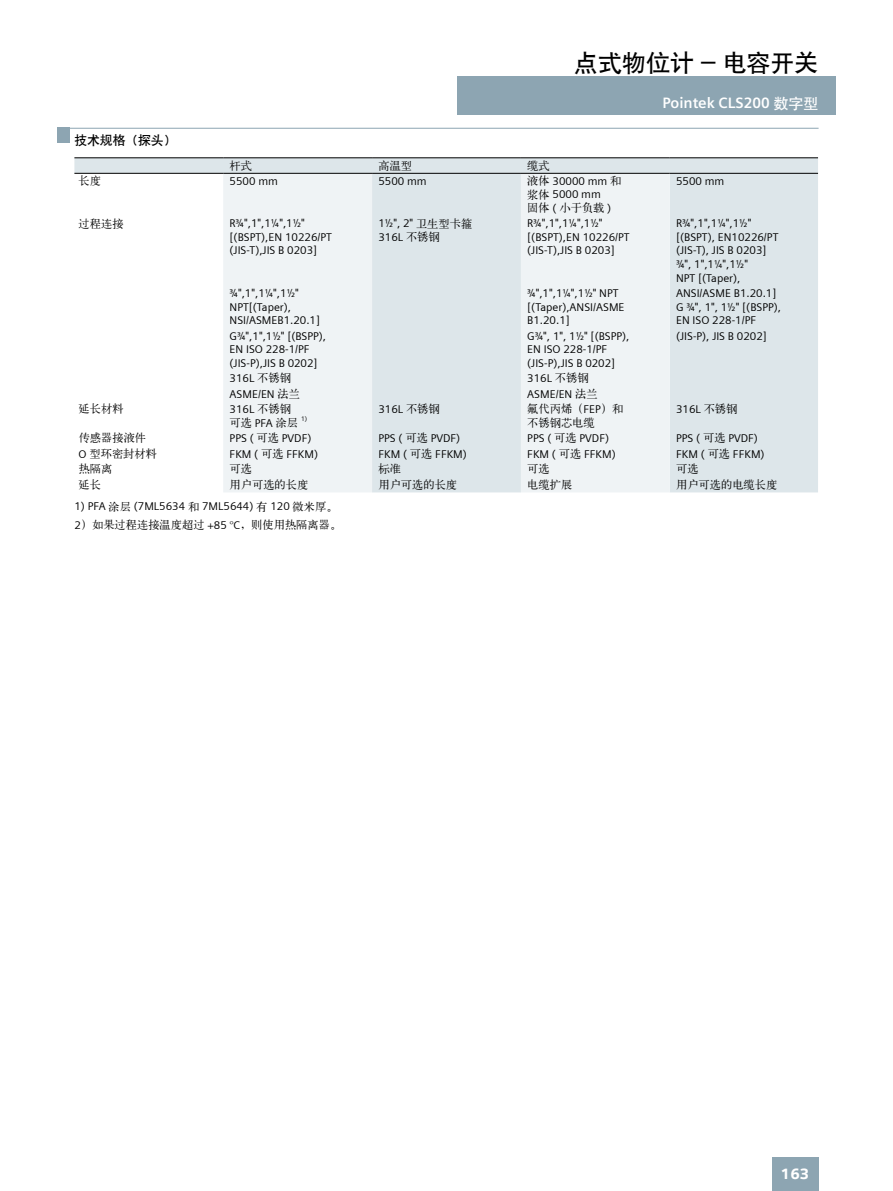
<style>
.page{position:relative;width:893px;height:1191px;background:#fff}
.page>*{position:absolute;margin:0;border:0;box-sizing:border-box;transform-origin:0 0}
.t1{font:24px "H Yb 1 gs G Bpc EUC H";color:#000}
.t2{font:700 15px "Siemens Sans";color:#fff}
.t3{font:900 15px "Siemens Sans";color:#fff}
.t4{font:12.75px "H Yb 1 gs G Bpc EUC H";color:#000}
.t5{font:11.25px/13.5px "Siemens Sans";color:#000}
.t6{font:11.25px/13.5px "H Ya 1 gj";color:#000}
.s1{font-family:"H Ya 1 gj"}
.s2{font-family:"Siemens Sans"}
.s3{font-family:"H Yb 1 gs G Bpc EUC H";font-weight:400}
</style>
<div class="page">
<div style="left:457px;top:77px;width:379px;height:38px;background:#8da5b2"></div>
<div style="left:772px;top:1157px;width:47px;height:34px;background:#8da5b2"></div>
<svg style="left:74px;top:158px;width:744px;height:334px;fill:#dde6ea"></svg>
<svg style="left:223px;top:174px;width:447px;height:318px;fill:#eff3f5"></svg>
<hr style="left:74px;top:157px;width:149px;height:1px;background:#000">
<hr style="left:223px;top:157px;width:149px;height:1px;background:#000">
<hr style="left:372px;top:157px;width:149px;height:1px;background:#000">
<hr style="left:521px;top:157px;width:149px;height:1px;background:#000">
<hr style="left:670px;top:157px;width:148px;height:1px;background:#000">
<hr style="left:74px;top:173px;width:149px;height:1px;background:#000">
<hr style="left:223px;top:173px;width:149px;height:1px;background:#000">
<hr style="left:372px;top:173px;width:149px;height:1px;background:#000">
<hr style="left:521px;top:173px;width:149px;height:1px;background:#000">
<hr style="left:670px;top:173px;width:148px;height:1px;background:#000">
<hr style="left:57px;top:128px;width:762px;height:1px;background:#8da5b2">
<div style="left:57px;top:128px;width:13px;height:15px;background:#8da5b2"></div>
<h1 class="t1" style="left:574px;top:51px;width:246px">点式物位计 - 电容开关</h1>
<p class="t4" style="left:74px;top:134px;width:103px">技术规格（探头）</p>
<p class="t6" style="left:230px;top:159px;width:24px">杆式</p>
<p class="t6" style="left:378px;top:159px;width:35px">高温型</p>
<p class="t6" style="left:527px;top:159px;width:24px">缆式</p>
<p class="t6" style="left:79px;top:174px;width:24px">长度</p>
<p class="t5" style="left:230px;top:174px;width:50px">5500 mm</p>
<p class="t5" style="left:378px;top:174px;width:50px">5500 mm</p>
<p class="t5" style="left:527px;top:174px;width:96px"><span class="s1">液体</span> 30000 mm <span class="s1">和浆体</span> 5000 mm</p>
<p class="t6" style="left:527px;top:201px;width:86px">固体 <span class="s2">(</span> 小于负载 <span class="s2">)</span></p>
<h2 class="t2" style="left:662px;top:95px;width:158px">Pointek CLS200 <span class="s3">数字型</span></h2>
<p class="t5" style="left:676px;top:174px;width:50px">5500 mm</p>
<p class="t6" style="left:79px;top:217px;width:46px">过程连接</p>
<p class="t5" style="left:230px;top:217px;width:104px">R¾",1",1¼",1½" [(BSPT),EN 10226/PT (JIS-T),JIS B 0203]</p>
<p class="t5" style="left:378px;top:217px;width:95px">1½", 2" <span class="s1">卫生型卡箍<br></span>316L <span class="s1">不锈钢</span></p>
<p class="t5" style="left:527px;top:217px;width:104px">R¾",1",1¼",1½" [(BSPT),EN 10226/PT (JIS-T),JIS B 0203]</p>
<p class="t5" style="left:676px;top:217px;width:104px">R¾",1",1¼",1½" [(BSPT), EN10226/PT (JIS-T), JIS B 0203] ¾", 1",1¼",1½"<br>NPT [(Taper),</p>
<p class="t5" style="left:230px;top:286px;width:92px">¾",1",1¼",1½"<br>NPT[(Taper),<br>NSI/ASMEB1.20.1]</p>
<p class="t5" style="left:527px;top:286px;width:99px">¾",1",1¼",1½" NPT [(Taper),ANSI/ASME<br>B1.20.1]</p>
<p class="t5" style="left:676px;top:286px;width:107px">ANSI/ASME B1.20.1]<br>G ¾", 1", 1½" [(BSPP),<br>EN ISO 228-1/PF</p>
<p class="t5" style="left:230px;top:329px;width:98px">G¾",1",1½" [(BSPP),<br>EN ISO 228-1/PF (JIS-P),JIS B 0202]</p>
<p class="t5" style="left:527px;top:329px;width:104px">G¾", 1", 1½" [(BSPP),<br>EN ISO 228-1/PF (JIS-P),JIS B 0202]</p>
<p class="t5" style="left:676px;top:329px;width:92px">(JIS-P), JIS B 0202]</p>
<p class="t5" style="left:230px;top:371px;width:63px">316L <span class="s1">不锈钢</span></p>
<p class="t5" style="left:527px;top:371px;width:63px">316L <span class="s1">不锈钢</span></p>
<p class="t5" style="left:230px;top:387px;width:72px">ASME/EN <span class="s1">法兰</span></p>
<p class="t5" style="left:527px;top:387px;width:72px">ASME/EN <span class="s1">法兰</span></p>
<p class="t6" style="left:79px;top:402px;width:46px">延长材料</p>
<p class="t5" style="left:230px;top:402px;width:63px">316L <span class="s1">不锈钢</span></p>
<p class="t6" style="left:230px;top:416px;width:79px">可选 <span class="s2">PFA</span> 涂层 <sup>1)</sup></p>
<p class="t5" style="left:378px;top:402px;width:63px">316L <span class="s1">不锈钢</span></p>
<p class="t6" style="left:527px;top:402px;width:98px">氟代丙烯（<span class="s2">FEP</span>）和不锈钢芯电缆</p>
<p class="t5" style="left:676px;top:402px;width:63px">316L <span class="s1">不锈钢</span></p>
<p class="t6" style="left:79px;top:431px;width:69px">传感器接液件</p>
<p class="t5" style="left:230px;top:431px;width:83px">PPS ( <span class="s1">可选</span> PVDF)</p>
<p class="t5" style="left:378px;top:431px;width:83px">PPS ( <span class="s1">可选</span> PVDF)</p>
<p class="t5" style="left:527px;top:431px;width:83px">PPS ( <span class="s1">可选</span> PVDF)</p>
<p class="t5" style="left:676px;top:431px;width:83px">PPS ( <span class="s1">可选</span> PVDF)</p>
<p class="t6" style="left:79px;top:447px;width:80px"><span class="s2">O</span> 型环密封材料</p>
<p class="t5" style="left:230px;top:447px;width:90px">FKM ( <span class="s1">可选</span> FFKM)</p>
<p class="t5" style="left:378px;top:447px;width:90px">FKM ( <span class="s1">可选</span> FFKM)</p>
<p class="t5" style="left:527px;top:447px;width:90px">FKM ( <span class="s1">可选</span> FFKM)</p>
<p class="t5" style="left:676px;top:447px;width:90px">FKM ( <span class="s1">可选</span> FFKM)</p>
<p class="t6" style="left:79px;top:462px;width:35px">热隔离</p>
<p class="t6" style="left:230px;top:462px;width:24px">可选</p>
<p class="t6" style="left:378px;top:462px;width:24px">标准</p>
<p class="t6" style="left:527px;top:462px;width:24px">可选</p>
<p class="t6" style="left:676px;top:462px;width:24px">可选</p>
<p class="t6" style="left:79px;top:478px;width:24px">延长</p>
<p class="t6" style="left:230px;top:478px;width:80px">用户可选的长度</p>
<p class="t6" style="left:378px;top:478px;width:80px">用户可选的长度</p>
<p class="t6" style="left:527px;top:478px;width:46px">电缆扩展</p>
<p class="t6" style="left:676px;top:478px;width:103px">用户可选的电缆长度</p>
<p class="t5" style="left:74px;top:500px;width:265px">1) PFA <span class="s1">涂层</span> (7ML5634 <span class="s1">和</span> 7ML5644) <span class="s1">有</span> 120 <span class="s1">微米厚。</span></p>
<p class="t6" style="left:74px;top:518px;width:268px"><span class="s2">2</span>）如果过程连接温度超过 <span class="s2">+85 °C</span>，则使用热隔离器。</p>
<h2 class="t3" style="left:781px;top:1165px;width:30px">163</h2>
</div>
